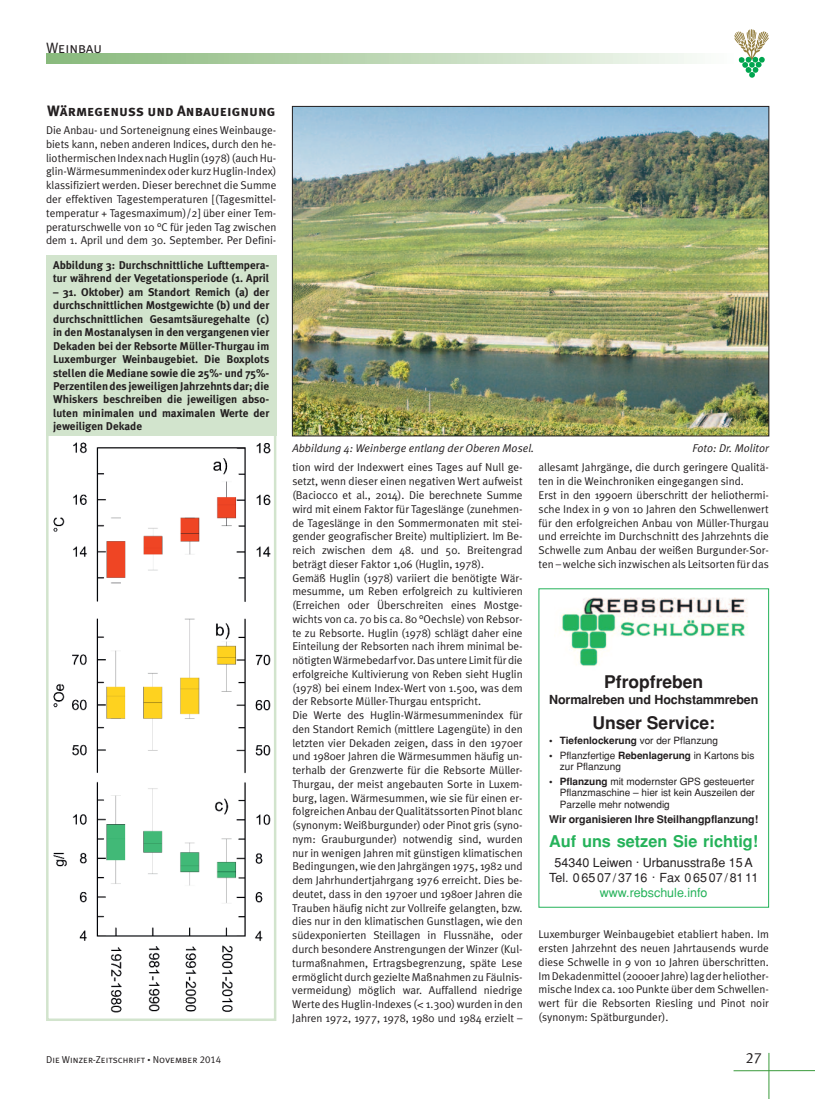
<style>
.page{position:relative;width:815px;height:1099px;background:#fff}
.page>*{position:absolute;margin:0;border:0;box-sizing:border-box;transform-origin:0 0}
.t1{font:700 17.5px "Helvetica";color:#231f20}
.t2{font:700 16.25px "Helvetica";color:#25b25a}
.t3{font:15px "Meta Plus Bold Caps";color:#231f20}
.t4{font:15px "Meta Plus Normal Caps";color:#231f20}
.t5{font:12.5px/15px "Helvetica";color:#231f20;text-align:center}
.t6{font:700 12.5px "Helvetica";letter-spacing:-.01em;color:#231f20}
.t7{font:12.5px "Helvetica";color:#25b25a}
.t8{font:11.25px/13.8px "Meta Plus Normal";color:#231f20}
.t9{font:700 11.25px/13.5px "Meta Plus";color:#231f20}
.t10{font:italic 11.25px "Meta Plus Normal";color:#231f20}
.t11{font:700 10.62px "Helvetica";color:#231f20}
.t12{font:10px/11.2px "Helvetica";color:#231f20}
.t13{font:10px "Meta Plus Normal Caps";color:#231f20}
.t14{font:700 10px "Helvetica";color:#231f20}
.s1{font-family:"Helvetica"}
.s2{font-weight:400}
.s3{font-weight:700}
.s4{font-family:"Helvetica";font-size:8.75px}
</style>
<div class="page">
<svg style="left:46px;top:53px;width:651px;height:11px;background:#bcd7b4"></svg>
<hr style="left:734px;top:1070px;width:81px;height:1px;background:#3a9a3b">
<hr style="left:769px;top:1052px;width:1px;height:46px;background:#3a9a3b">
<img style="left:734px;top:30px;width:35px;height:48px">
<img style="left:53px;top:442px;width:217px;height:570px">
<div style="left:46px;top:255px;width:230px;height:765px;border:2px solid #d2e4cd"></div>
<div style="left:46px;top:255px;width:230px;height:181px;background:#d2e4cd"></div>
<img style="left:294px;top:108px;width:473px;height:326px">
<div style="left:292px;top:106px;width:477px;height:330px;border:1px solid #231f20"></div>
<img style="left:561px;top:597px;width:187px;height:69px">
<h3 class="t4" style="left:46px;top:39px;width:57px">Weinbau</h3>
<h3 class="t3" style="left:47px;top:102px;width:230px">Wärmegenuss und Anbaueignung</h3>
<p class="t8" style="left:46px;top:123px;width:232px;text-align:justify">Die Anbau- und Sorteneignung eines Weinbauge&shy;biets kann, neben anderen Indices, durch den he&shy;liothermischenIndexnachHuglin(1978)(auchHu&shy;glin-Wärmesummenindex oder kurzHuglin-Index) klassifiziert werden. Dieser berechnet die Summe der effektiven Tagestemperaturen [(Tagesmittel&shy;temperatur + Tagesmaximum)/2] über einer Tem&shy;peraturschwelle von 10 °C für jeden Tag zwischen dem 1. April und dem 30. September. Per Defini-</p>
<p class="t9" style="left:53px;top:258px;width:218px">Abbildung 3: Durchschnittliche Lufttempera&shy;tur während der Vegetationsperiode (1. April</p>
<p class="t9" style="left:53px;top:285px;width:218px;text-align:justify">– 31. Oktober) am Standort Remich (a) der durchschnittlichen Mostgewichte (b) und der durchschnittlichen Gesamtsäuregehalte (c) in den Mostanalysen in den vergangenen vier Dekaden bei der Rebsorte Müller-Thurgau im Luxemburger Weinbaugebiet. Die Boxplots stellen die Mediane sowie die 25%- und 75%- Perzentilendes jeweiligenJahrzehntsdar;die Whiskers beschreiben die jeweiligen abso&shy;luten minimalen und maximalen Werte der jeweiligen Dekade</p>
<p class="t10" style="left:292px;top:441px;width:243px">Abbildung 4: Weinberge entlang der Oberen Mosel.</p>
<p class="t10" style="left:692px;top:441px;width:78px">Foto: Dr. Molitor</p>
<p class="t8" style="left:292px;top:460px;width:232px">tion wird der Indexwert eines Tages auf Null ge&shy;setzt, wenn dieser einen negativen Wert aufweist (Baciocco et al., 2014). Die berechnete Summe wird mit einem Faktor für Tageslänge (zunehmen&shy;de Tageslänge in den Sommermonaten mit stei&shy;gender geografischer Breite) multipliziert. Im Be&shy;reich zwischen dem 48. und 50. Breitengrad beträgt dieser Faktor 1,06 (Huglin, 1978).<br>Gemäß Huglin (1978) variiert die benötigte Wär&shy;mesumme, um Reben erfolgreich zu kultivieren (Erreichen oder Überschreiten eines Mostge&shy;wichts von ca. 70 bis ca. 80 °Oechsle) von Rebsor&shy;te zu Rebsorte. Huglin (1978) schlägt daher eine Einteilung der Rebsorten nach ihrem minimal be&shy;nötigtenWärmebedarf vor.Dasuntere Limitfürdie erfolgreiche Kultivierung von Reben sieht Huglin (1978) bei einem Index-Wert von 1.500, was dem der Rebsorte Müller-Thurgau entspricht.<br>Die Werte des Huglin-Wärmesummenindex für den Standort Remich (mittlere Lagengüte) in den letzten vier Dekaden zeigen, dass in den 1970er und 1980er Jahren die Wärmesummen häufig un&shy;terhalb der Grenzwerte für die Rebsorte Müller-Thurgau, der meist angebauten Sorte in Luxem&shy;burg, lagen. Wärmesummen, wie sie für einen er&shy;folgreichenAnbau derQualitätssorten Pinot blanc (synonym: Weißburgunder) oder Pinot gris (syno&shy;nym: Grauburgunder) notwendig sind, wurden nur in wenigen Jahren mit günstigen klimatischen Bedingungen, wie den Jahrgängen 1975, 1982 und dem Jahrhundertjahrgang 1976 erreicht. Dies be&shy;deutet, dass in den 1970er und 1980er Jahren die Trauben häufig nicht zur Vollreife gelangten, bzw. dies nur in den klimatischen Gunstlagen, wie den südexponierten Steillagen in Flussnähe, oder durch besondere Anstrengungen der Winzer (Kul&shy;turmaßnahmen, Ertragsbegrenzung, späte Lese ermöglicht durch gezielteMaßnahmen zu Fäulnis&shy;vermeidung) möglich war. Auffallend niedrige Werte des Huglin-Indexes (<span class="s1">&lt;</span> 1.300) wurden in den Jahren 1972, 1977, 1978, 1980 und 1984 erzielt –</p>
<p class="t8" style="left:539px;top:460px;width:232px">allesamt Jahrgänge, die durch geringere Qualitä&shy;ten in die Weinchroniken eingegangen sind.<br>Erst in den 1990ern überschritt der heliothermi&shy;sche Index in 9 von 10 Jahren den Schwellenwert für den erfolgreichen Anbau von Müller-Thurgau und erreichte im Durchschnitt des Jahrzehnts die Schwelle zum Anbau der weißen Burgunder-Sor&shy;ten – welche sich inzwischen als Leitsorten für das</p>
<h1 class="t1" style="left:604px;top:671px;width:101px">Pfropfreben</h1>
<p class="t6" style="left:549px;top:692px;width:211px">Normalreben und Hochstammreben</p>
<h1 class="t1" style="left:592px;top:712px;width:124px">Unser Service:</h1>
<p class="t14" style="left:549px;top:734px;width:170px">• Tiefenlockerung <span class="s2">vor der Pflanzung</span></p>
<p class="t12" style="left:560px;top:749px;width:196px;text-indent:-11px"><span class="s3">•</span> Pflanzfertige <span class="s3">Rebenlagerung</span> in Kartons bis zur Pflanzung</p>
<p class="t12" style="left:560px;top:776px;width:197px;text-align:justify;text-indent:-11px"><span class="s3">• Pflanzung</span> mit modernster GPS gesteuerter Pflanzmaschine – hier ist kein Auszeilen der Parzelle mehr notwendig</p>
<p class="t11" style="left:549px;top:813px;width:211px">Wir organisieren Ihre Steilhangpflanzung!</p>
<h2 class="t2" style="left:549px;top:831px;width:211px">Auf uns setzen Sie richtig!</h2>
<p class="t5" style="left:549px;top:855px;width:211px">54340 Leiwen · Urbanusstraße 15A<br>Tel. 06507/3716 · Fax 06507/8111</p>
<p class="t7" style="left:600px;top:885px;width:109px">www.rebschule.info</p>
<p class="t8" style="left:539px;top:927px;width:232px;text-align:justify">Luxemburger Weinbaugebiet etabliert haben. Im ersten Jahrzehnt des neuen Jahrtausends wurde diese Schwelle in 9 von 10 Jahren überschritten.<br>ImDekadenmittel(2000erJahre)lagderheliother&shy;mische Index ca. 100 Punkte über dem Schwellen&shy;wert für die Rebsorten Riesling und Pinot noir (synonym: Spätburgunder).</p>
<p class="t13" style="left:46px;top:1054px;width:177px">Die Winzer-Zeitschrift <span class="s4">•</span> November 2014</p>
<h3 class="t4" style="left:746px;top:1048px;width:18px">27</h3>
</div>
